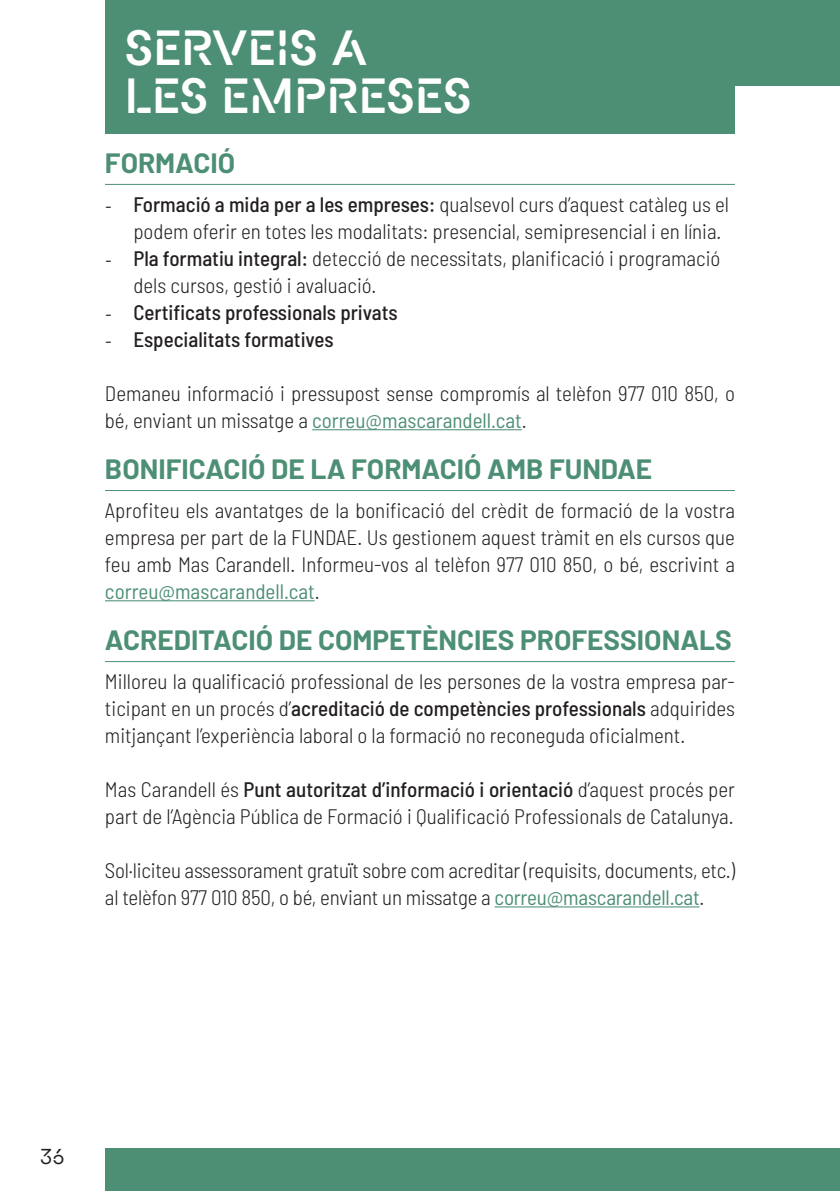
<style>
.page{position:relative;width:840px;height:1191px;background:#fff}
.page>*{position:absolute;margin:0;border:0;box-sizing:border-box;transform-origin:0 0}
.Titol_capsa{font:600 48px/48px "Macan Stencil";letter-spacing:-.005em;color:#fff}
.titol_cursos{font:700 28px "Barlow";color:#4d8f75}
.text_corrent{font:300 semi-condensed 21px/27px "Barlow";color:#231f20}
.t1{font:500 semi-condensed 21px "Barlow";color:#231f20}
.t2{font:21px "Macan Stencil";color:#231f20}
.s1{font-family:"Minion Pro";font-weight:400;font-stretch:normal}
.s2{font-weight:500}
.s3{font-weight:400;color:#4d8f75}
</style>
<div class="page">
<div style="left:105px;top:1148px;width:734px;height:43px;background:#4d8f75"></div>
<div style="left:105px;top:0;width:734px;height:85px;background:#4d8f75"></div>
<hr style="left:105px;top:184px;width:629px;height:1px;background:#4d8f75">
<hr style="left:312px;top:429px;width:209px;height:1px;background:#4d8f75">
<hr style="left:105px;top:490px;width:629px;height:1px;background:#4d8f75">
<hr style="left:105px;top:600px;width:209px;height:1px;background:#4d8f75">
<hr style="left:105px;top:661px;width:629px;height:1px;background:#4d8f75">
<hr style="left:494px;top:906px;width:205px;height:1px;background:#4d8f75">
<div style="left:105px;top:0;width:629px;height:133px;background:#4d8f75"></div>
<p class="Titol_capsa" style="left:125px;top:22px;width:348px">SERVEIS A<br>LES EMPRESES</p>
<p class="titol_cursos" style="left:105px;top:142px;width:132px">FORMACIÓ</p>
<p class="text_corrent" style="left:133px;top:189px;width:597px;text-indent:-28px"><span class="s1">-</span> <span class="s2">Formació a mida per a les empreses:</span> qualsevol curs d’aquest catàleg us el podem oferir en totes les modalitats: presencial, semipresencial i en línia.</p>
<p class="text_corrent" style="left:133px;top:243px;width:588px;text-indent:-28px"><span class="s1">-</span> <span class="s2">Pla formatiu integral:</span> detecció de necessitats, planificació i programació dels cursos, gestió i avaluació.</p>
<p class="t1" style="left:105px;top:297px;width:294px"><span class="s1">-</span> Certificats professionals privats</p>
<p class="t1" style="left:105px;top:324px;width:230px"><span class="s1">-</span> Especialitats formatives</p>
<p class="text_corrent" style="left:105px;top:378px;width:631px">Demaneu informació i pressupost sense compromís al telèfon 977 010 850, o bé, enviant un missatge a <span class="s3">correu@mascarandell.cat</span>.</p>
<p class="titol_cursos" style="left:105px;top:448px;width:548px">BONIFICACIÓ DE LA FORMACIÓ AMB FUNDAE</p>
<p class="text_corrent" style="left:105px;top:495px;width:631px;text-align:justify">Aprofiteu els avantatges de la bonificació del crèdit de formació de la vostra empresa per part de la FUNDAE. Us gestionem aquest tràmit en els cursos que feu amb Mas Carandell. Informeu-vos al telèfon 977 010 850, o bé, escrivint a <span class="s3">correu@mascarandell.cat</span>.</p>
<p class="titol_cursos" style="left:105px;top:619px;width:628px">ACREDITACIÓ DE COMPETÈNCIES PROFESSIONALS</p>
<p class="text_corrent" style="left:105px;top:666px;width:631px;text-align:justify">Milloreu la qualificació professional de les persones de la vostra empresa par&shy;ticipant en un procés d’<span class="s2">acreditació de competències professionals</span> adquirides mitjançant l’experiència laboral o la formació no reconeguda oficialment.</p>
<p class="text_corrent" style="left:105px;top:774px;width:631px">Mas Carandell és <span class="s2">Punt autoritzat d’informació i orientació</span> d’aquest procés per part de l’Agència Pública de Formació i Qualificació Professionals de Catalunya.</p>
<p class="text_corrent" style="left:105px;top:855px;width:631px">Sol·liciteu assessorament gratuït sobre com acreditar (requisits, documents, etc.) al telèfon 977 010 850, o bé, enviant un missatge a <span class="s3">correu@mascarandell.cat</span>.</p>
<p class="t2" style="left:40px;top:1144px;width:26px">36</p>
</div>
